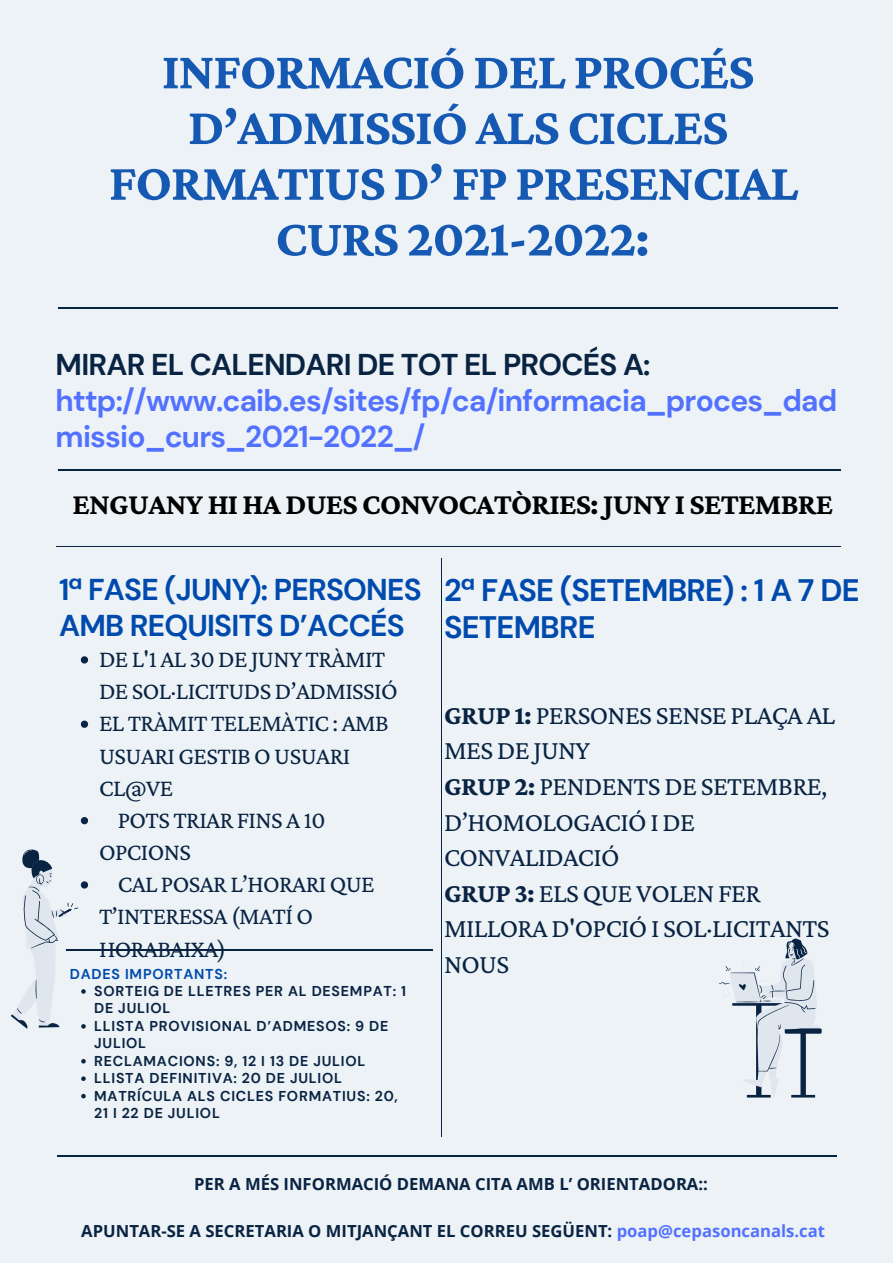
<style>
.page{position:relative;width:893px;height:1263px;background:#ecf2f6}
.page>*{position:absolute;margin:0;border:0;box-sizing:border-box;transform-origin:0 0}
.t1{font:700 53.1px/55.7px "Crimson Pro";letter-spacing:-.025em;color:#004aad;text-align:center}
.t2{font:700 31.05px/37.2px "DM Sans";letter-spacing:-.025em;color:#004aad}
.t3{font:700 30.6px "Crimson Pro";letter-spacing:-.025em;color:#000}
.t4{font:700 30.08px/36.1px "DM Sans";letter-spacing:-.025em;color:#004aad}
.t5{font:700 30px/36px "DM Sans";letter-spacing:-.025em;color:#5271ff}
.t6{font:27.53px/35.5px "Crimson Pro";letter-spacing:-.025em;color:#092342}
.t7{font:24.83px/32.2px "Crimson Pro";letter-spacing:-.025em;color:#092342}
.t8{font:700 16.65px "Open Sans";color:#092342}
.t9{font:700 14.25px/17.5px "DM Sans";letter-spacing:.055em;color:#092342}
.t10{font:700 14.25px "DM Sans";letter-spacing:.055em;color:#004aad}
.s1{color:#092342}
.s2{font-weight:700}
.s3{color:#5271ff}
</style>
<div class="page">
<hr style="left:58px;top:469px;width:782px;height:1px;background:#092342">
<hr style="left:441px;top:559px;width:1px;height:578px;background:#092342">
<svg style="left:719px;top:938px;width:102px;height:160px"></svg>
<hr style="left:56px;top:547px;width:784px;height:1px;background:#092342">
<hr style="left:58px;top:308px;width:780px;height:1px;background:#092342">
<hr style="left:57px;top:1155px;width:779px;height:2px;background:#092342">
<hr style="left:67px;top:949px;width:366px;height:2px;background:#092342">
<svg style="left:81px;top:656px;width:7px;height:7px"></svg>
<svg style="left:81px;top:720px;width:7px;height:8px"></svg>
<svg style="left:81px;top:817px;width:7px;height:7px"></svg>
<svg style="left:11px;top:849px;width:77px;height:180px"></svg>
<svg style="left:81px;top:1059px;width:5px;height:4px"></svg>
<svg style="left:81px;top:1076px;width:5px;height:5px"></svg>
<svg style="left:81px;top:1094px;width:5px;height:4px"></svg>
<h1 class="t1" style="left:109px;top:42px;width:691px">INFORMACIÓ DEL PROCÉS<br>D’ADMISSIÓ ALS CICLES<br>FORMATIUS D’ FP PRESENCIAL<br>CURS 2021-2022:</h1>
<p class="t5" style="left:56px;top:346px;width:783px"><span class="s1">MIRAR EL CALENDARI DE TOT EL PROCÉS A: </span>http://www.caib.es/sites/fp/ca/informacia_proces_dad missio_curs_2021-2022_/</p>
<p class="t3" style="left:73px;top:487px;width:762px">ENGUANY HI HA DUES CONVOCATÒRIES: JUNY I SETEMBRE</p>
<p class="t4" style="left:59px;top:572px;width:364px">1ª FASE (JUNY): PERSONES<br>AMB REQUISITS D’ACCÉS</p>
<p class="t7" style="left:99px;top:643px;width:300px">DE L'1 AL 30 DE JUNY TRÀMIT<br>DE SOL·LICITUDS D’ADMISSIÓ</p>
<p class="t7" style="left:99px;top:707px;width:291px">EL TRÀMIT TELEMÀTIC : AMB<br>USUARI GESTIB O USUARI<br>CL@VE</p>
<p class="t7" style="left:99px;top:803px;width:228px;text-indent:19px">POTS TRIAR FINS A 10<br>OPCIONS</p>
<p class="t7" style="left:99px;top:868px;width:277px;text-indent:19px">CAL POSAR L’HORARI QUE<br>T’INTERESSA (MATÍ O<br>HORABAIXA)</p>
<p class="t9" style="left:94px;top:982px;width:313px">SORTEIG DE LLETRES PER AL DESEMPAT: 1<br>DE JULIOL</p>
<p class="t9" style="left:94px;top:1017px;width:296px">LLISTA PROVISIONAL D’ADMESOS: 9 DE<br>JULIOL</p>
<p class="t9" style="left:94px;top:1052px;width:273px">RECLAMACIONS: 9, 12 I 13 DE JULIOL</p>
<p class="t9" style="left:94px;top:1069px;width:249px">LLISTA DEFINITIVA: 20 DE JULIOL</p>
<p class="t9" style="left:94px;top:1087px;width:305px">MATRÍCULA ALS CICLES FORMATIUS: 20,<br>21 I 22 DE JULIOL</p>
<p class="t10" style="left:70px;top:964px;width:159px">DADES IMPORTANTS:</p>
<p class="t2" style="left:444px;top:572px;width:417px">2ª FASE (SETEMBRE) : 1 A 7 DE<br>SETEMBRE</p>
<p class="t6" style="left:444px;top:697px;width:393px"><span class="s2">GRUP 1:</span> PERSONES SENSE PLAÇA AL<br>MES DE JUNY</p>
<p class="t6" style="left:444px;top:768px;width:385px"><span class="s2">GRUP 2:</span> PENDENTS DE SETEMBRE,<br>D’HOMOLOGACIÓ I DE<br>CONVALIDACIÓ</p>
<p class="t6" style="left:444px;top:874px;width:387px"><span class="s2">GRUP 3:</span> ELS QUE VOLEN FER<br>MILLORA D'OPCIÓ I SOL·LICITANTS<br>NOUS</p>
<p class="t8" style="left:194px;top:1173px;width:515px">PER A MÉS INFORMACIÓ DEMANA CITA AMB L’ ORIENTADORA::</p>
<p class="t8" style="left:81px;top:1219px;width:745px">APUNTAR-SE A SECRETARIA O MITJANÇANT EL CORREU SEGÜENT: <span class="s3">poap@cepasoncanals.cat</span></p>
</div>
